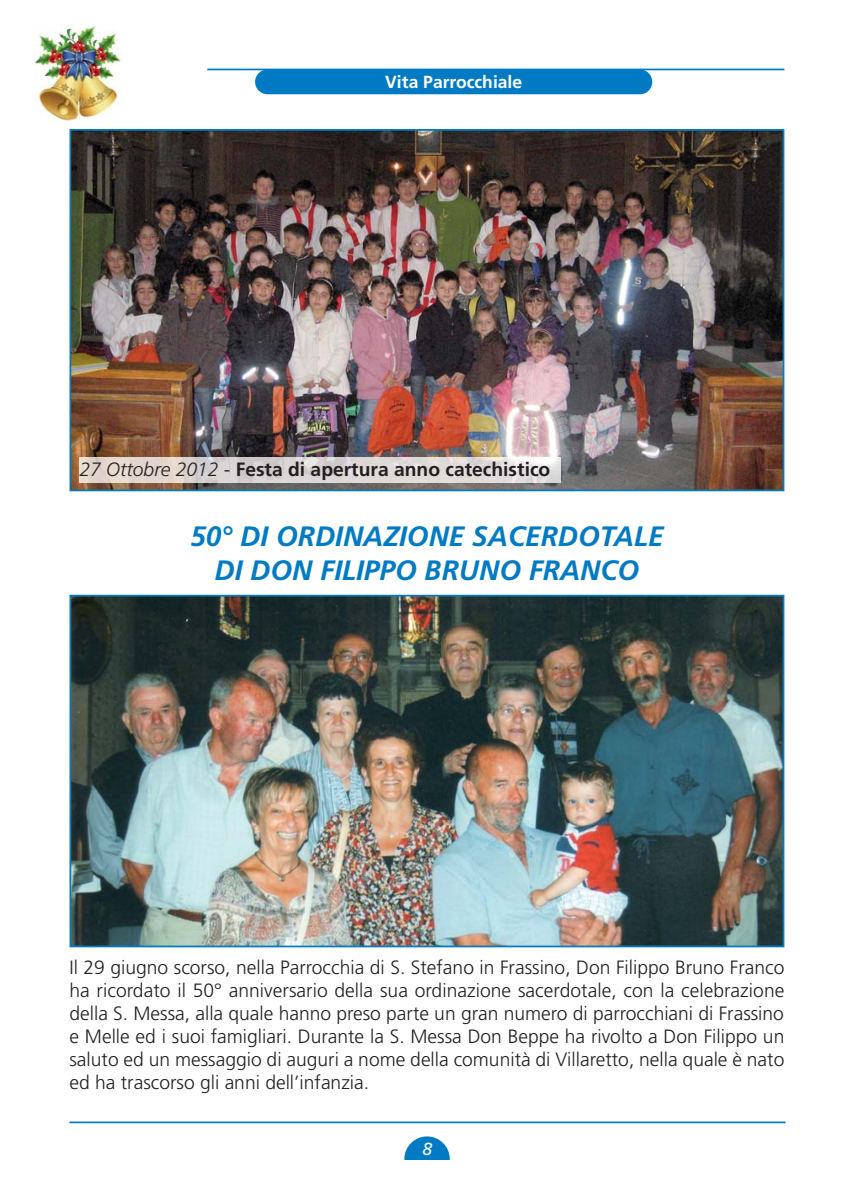
<style>
.page{position:relative;width:844px;height:1191px;background:#fff}
.page>*{position:absolute;margin:0;border:0;box-sizing:border-box;transform-origin:0 0}
.t1{font:italic 700 28px/33.6px "Frutiger";color:#007bc3;text-align:center}
.t2{font:300 19.25px/23.1px "Frutiger";color:#231f20;text-align:justify}
.t3{font:700 19.25px "Frutiger";color:#231f20}
.t4{font:700 17.5px "Frutiger";color:#fff}
.t5{font:italic 17.5px "Frutiger";color:#fff}
.s1{font-weight:300;font-style:italic}
</style>
<div class="page">
<hr style="left:69px;top:1121px;width:716px;height:2px;background:#007bc3">
<div style="left:404px;top:1136px;width:45px;height:45px;background:#007bc3;border-radius:50%"></div>
<div style="left:390px;top:1160px;width:74px;height:29px;background:#fff"></div>
<hr style="left:207px;top:69px;width:577px;height:1px;background:#007bc3">
<div style="left:255px;top:69px;width:397px;height:25px;background:#007bc3;border-radius:12px"></div>
<img style="left:35px;top:25px;width:87px;height:96px">
<img style="left:72px;top:598px;width:709px;height:346px">
<div style="left:69px;top:595px;width:715px;height:352px;border:2px solid #007bc3"></div>
<img style="left:72px;top:132px;width:709px;height:356px">
<div style="left:69px;top:129px;width:715px;height:362px;border:2px solid #007bc3"></div>
<img style="left:79px;top:458px;width:481px;height:25px">
<p class="t4" style="left:385px;top:75px;width:138px">Vita Parrocchiale</p>
<p class="t3" style="left:79px;top:461px;width:472px"><span class="s1">27 Ottobre 2012 -</span> Festa di apertura anno catechistico</p>
<h1 class="t1" style="left:190px;top:522px;width:475px">50° DI ORDINAZIONE SACERDOTALE<br>DI DON FILIPPO BRUNO FRANCO</h1>
<p class="t2" style="left:69px;top:956px;width:716px">Il 29 giugno scorso, nella Parrocchia di S. Stefano in Frassino, Don Filippo Bruno Franco ha ricordato il 50° anniversario della sua ordinazione sacerdotale, con la celebrazione della S. Messa, alla quale hanno preso parte un gran numero di parrocchiani di Frassino e Melle ed i suoi famigliari. Durante la S. Messa Don Beppe ha rivolto a Don Filippo un saluto ed un messaggio di auguri a nome della comunità di Villaretto, nella quale è nato ed ha trascorso gli anni dell’infanzia.</p>
<p class="t5" style="left:422px;top:1141px;width:11px">8</p>
</div>
